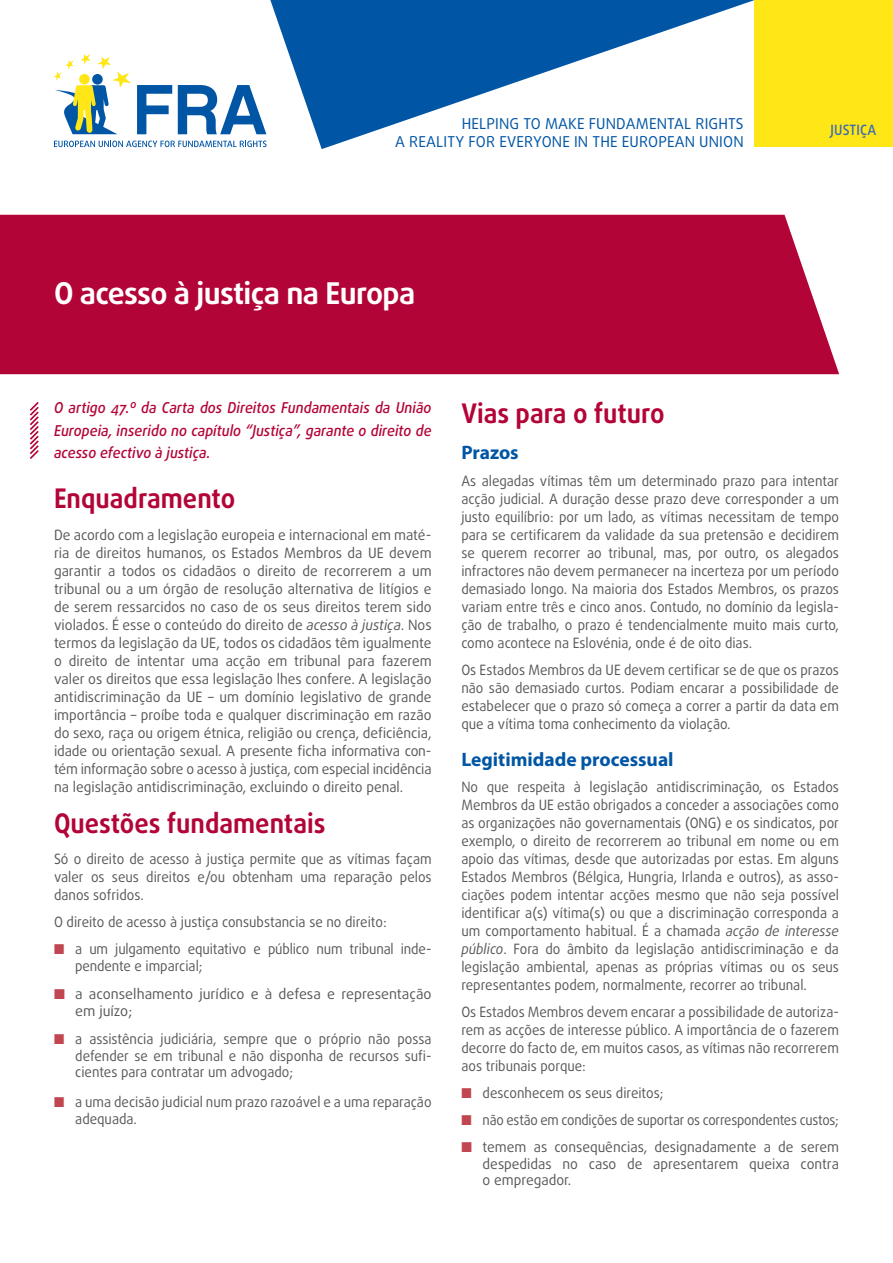
<style>
.page{position:relative;width:893px;height:1263px;background:#fff}
.page>*{position:absolute;margin:0;border:0;box-sizing:border-box;transform-origin:0 0}
.title_FACTSHEET{font:700 30px "Daxline Pro";letter-spacing:-.02em;color:#fff}
.titre{font:700 27px "Daxline Pro";color:#b30437;scale:.94 1}
.sous-titre{font:700 19.5px "Myriad Pro";color:#0155a5}
.Intro{font:italic 500 15px/22.5px "Daxline Pro";color:#b30437;text-align:justify;scale:.94 1}
.t1{font:15px "Daxline Pro";letter-spacing:.01em;color:#0155a5}
.body{font:14.25px/18px "Daxline Pro";color:#57585a;text-align:justify;scale:.94 1}
.body-2{font:14.25px/18px "Daxline Pro";color:#57585a;text-align:justify}
.bullet{font:14.25px/16.5px "Daxline Pro";color:#57585a;scale:.94 1}
.bullet-2{font:14.25px/16.5px "Daxline Pro";color:#57585a}
.bullet-3{font:14.25px "Daxline Pro";color:#57585a;scale:.92 1}
.body-3{font:500 14.25px "Daxline Pro";letter-spacing:.01em;color:#3d6bb3;scale:.94 1}
.s1{font-style:italic}
.s2{color:#c04651}
</style>
<div class="page">
<div style="left:0;top:215px;width:839px;height:159px;background:#b30437"></div>
<svg style="left:137px;top:85px;width:35px;height:49px"></svg>
<svg style="left:178px;top:85px;width:88px;height:49px"></svg>
<svg style="left:54px;top:141px;width:213px;height:6px"></svg>
<svg style="left:54px;top:54px;width:77px;height:80px"></svg>
<svg style="left:270px;top:0;width:485px;height:149px"></svg>
<div style="left:755px;top:0;width:138px;height:146px;background:#ffe616"></div>
<svg style="left:29px;top:402px;width:10px;height:57px"></svg>
<p class="t1" style="left:462px;top:113px;width:283px">HELPING TO MAKE FUNDAMENTAL RIGHTS</p>
<p class="t1" style="left:395px;top:131px;width:350px">A REALITY FOR EVERYONE IN THE EUROPEAN UNION</p>
<p class="title_FACTSHEET" style="left:54px;top:273px;width:363px">O acesso à justiça na Europa</p>
<p class="body-3" style="left:830px;top:120px;width:50px">JUSTIÇA</p>
<p class="Intro" style="left:54px;top:397px;width:403px">O artigo 47.º da Carta dos Direitos Fundamentais da União Europeia, inserido no capítulo “Justiça”, garante o direito de acesso efectivo à justiça.</p>
<p class="titre" style="left:54px;top:480px;width:194px">Enquadramento</p>
<p class="body-2" style="left:54px;top:526px;width:379px">De acordo com a legislação europeia e internacional em maté&shy;ria de direitos humanos, os Estados Membros da UE devem garantir a todos os cidadãos o direito de recorrerem a um tribunal ou a um órgão de resolução alternativa de litígios e de serem ressarcidos no caso de os seus direitos terem sido violados. É esse o conteúdo do direito de <span class="s1">acesso à justiça</span>. Nos termos da legislação da UE, todos os cidadãos têm igualmente o direito de intentar uma acção em tribunal para fazerem valer os direitos que essa legislação lhes confere. A legislação antidiscriminação da UE – um domínio legislativo de grande importância – proíbe toda e qualquer discriminação em razão do sexo, raça ou origem étnica, religião ou crença, deficiência, idade ou orientação sexual. A presente ficha informativa con&shy;tém informação sobre o acesso à justiça, com especial incidência na legislação antidiscriminação, excluindo o direito penal.</p>
<p class="titre" style="left:54px;top:805px;width:290px">Questões fundamentais</p>
<p class="body" style="left:54px;top:850px;width:403px">Só o direito de acesso à justiça permite que as vítimas façam valer os seus direitos e/ou obtenham uma reparação pelos danos sofridos.</p>
<p class="body" style="left:54px;top:913px;width:355px">O direito de acesso à justiça consubstancia se no direito:</p>
<p class="bullet" style="left:75px;top:941px;width:381px;text-indent:-21px"><span class="s2">■</span> a um julgamento equitativo e público num tribunal inde&shy;pendente e imparcial;</p>
<p class="bullet-2" style="left:75px;top:986px;width:358px;text-indent:-21px"><span class="s2">■</span> a aconselhamento jurídico e à defesa e representação em juízo;</p>
<p class="bullet" style="left:75px;top:1031px;width:381px;text-align:justify;text-indent:-21px"><span class="s2">■</span> a assistência judiciária, sempre que o próprio não possa defender se em tribunal e não disponha de recursos sufi&shy;cientes para contratar um advogado;</p>
<p class="bullet" style="left:75px;top:1094px;width:381px;text-indent:-21px"><span class="s2">■</span> a uma decisão judicial num prazo razoável e a uma reparação adequada.</p>
<p class="titre" style="left:461px;top:395px;width:218px">Vias para o futuro</p>
<p class="sous-titre" style="left:461px;top:440px;width:59px">Prazos</p>
<p class="body" style="left:461px;top:472px;width:403px">As alegadas vítimas têm um determinado prazo para intentar acção judicial. A duração desse prazo deve corresponder a um justo equilíbrio: por um lado, as vítimas necessitam de tempo para se certificarem da validade da sua pretensão e decidirem se querem recorrer ao tribunal, mas, por outro, os alegados infractores não devem permanecer na incerteza por um período demasiado longo. Na maioria dos Estados Membros, os prazos variam entre três e cinco anos. Contudo, no domínio da legisla&shy;ção de trabalho, o prazo é tendencialmente muito mais curto, como acontece na Eslovénia, onde é de oito dias.</p>
<p class="body" style="left:461px;top:661px;width:403px">Os Estados Membros da UE devem certificar se de que os prazos não são demasiado curtos. Podiam encarar a possibilidade de estabelecer que o prazo só começa a correr a partir da data em que a vítima toma conhecimento da violação.</p>
<p class="sous-titre" style="left:461px;top:746px;width:214px">Legitimidade processual</p>
<p class="body" style="left:461px;top:778px;width:403px">No que respeita à legislação antidiscriminação, os Estados Membros da UE estão obrigados a conceder a associações como as organizações não governamentais (ONG) e os sindicatos, por exemplo, o direito de recorrerem ao tribunal em nome ou em apoio das vítimas, desde que autorizadas por estas. Em alguns Estados Membros (Bélgica, Hungria, Irlanda e outros), as asso&shy;ciações podem intentar acções mesmo que não seja possível identificar a(s) vítima(s) ou que a discriminação corresponda a um comportamento habitual. É a chamada <span class="s1">acção de interesse público</span>. Fora do âmbito da legislação antidiscriminação e da legislação ambiental, apenas as próprias vítimas ou os seus representantes podem, normalmente, recorrer ao tribunal.</p>
<p class="body" style="left:461px;top:1003px;width:403px">Os Estados Membros devem encarar a possibilidade de autoriza&shy;rem as acções de interesse público. A importância de o fazerem decorre do facto de, em muitos casos, as vítimas não recorrerem aos tribunais porque:</p>
<p class="bullet" style="left:461px;top:1085px;width:216px"><span class="s2">■</span> desconhecem os seus direitos;</p>
<p class="bullet-3" style="left:461px;top:1110px;width:412px"><span class="s2">■</span> não estão em condições de suportar os correspondentes custos;</p>
<p class="bullet-2" style="left:483px;top:1139px;width:358px;text-align:justify;text-indent:-21px"><span class="s2">■</span> temem as consequências, designadamente a de serem despedidas no caso de apresentarem queixa contra o empregador.</p>
</div>
